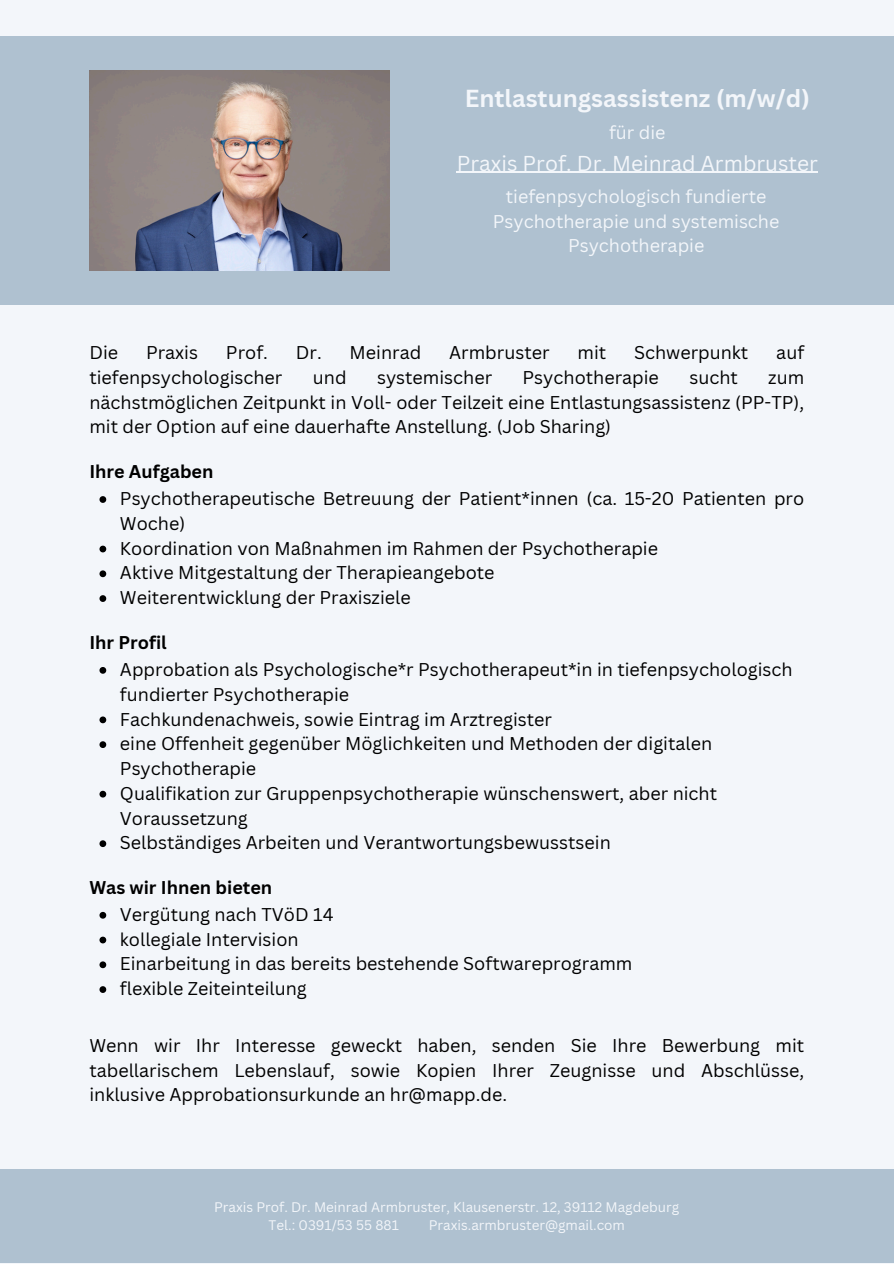
<style>
.page{position:relative;width:894px;height:1264px;background:#fff}
.page>*{position:absolute;margin:0;border:0;box-sizing:border-box;transform-origin:0 0}
.t1{font:700 24px "Canva Sans";color:#f3f6fa}
.t2{font:21px "Canva Sans";color:#f3f6fa}
.t3{font:18px/24.8px "Canva Sans";color:#000}
.t4{font:18px/24.8px "Canva Sans";color:#f3f6fa;text-align:center}
.t5{font:700 18px "Canva Sans";color:#000}
.t6{font:13.5px "Canva Sans";color:#f3f6fa}
</style>
<div class="page">
<div style="left:0;top:0;width:893px;height:1263px;background:#f3f6fa"></div>
<div style="left:0;top:36px;width:893px;height:268px;background:#afc1d0"></div>
<div style="left:0;top:1169px;width:893px;height:93px;background:#afc1d0"></div>
<img style="left:89px;top:70px;width:301px;height:200px">
<hr style="left:456px;top:172px;width:361px;height:1px;background:#f3f6fa">
<svg style="left:99px;top:496px;width:7px;height:7px"></svg>
<svg style="left:99px;top:545px;width:7px;height:7px"></svg>
<svg style="left:99px;top:570px;width:7px;height:7px"></svg>
<svg style="left:99px;top:595px;width:7px;height:7px"></svg>
<svg style="left:99px;top:667px;width:7px;height:6px"></svg>
<svg style="left:99px;top:716px;width:7px;height:7px"></svg>
<svg style="left:99px;top:741px;width:7px;height:7px"></svg>
<svg style="left:99px;top:790px;width:7px;height:7px"></svg>
<svg style="left:99px;top:840px;width:7px;height:7px"></svg>
<svg style="left:99px;top:911px;width:7px;height:7px"></svg>
<svg style="left:99px;top:936px;width:7px;height:7px"></svg>
<svg style="left:99px;top:961px;width:7px;height:7px"></svg>
<svg style="left:99px;top:986px;width:7px;height:6px"></svg>
<h1 class="t1" style="left:464px;top:81px;width:346px">Entlastungsassistenz (m/w/d)</h1>
<h2 class="t4" style="left:609px;top:119px;width:58px">für die</h2>
<h4 class="t2" style="left:456px;top:148px;width:362px">Praxis Prof. Dr. Meinrad Armbruster</h4>
<h4 class="t4" style="left:492px;top:183px;width:288px">tiefenpsychologisch fundierte<br>Psychotherapie und systemische<br>Psychotherapie</h4>
<h4 class="t3" style="left:89px;top:340px;width:30px">Die</h4>
<h4 class="t3" style="left:146px;top:340px;width:54px">Praxis</h4>
<h4 class="t3" style="left:226px;top:340px;width:43px">Prof.</h4>
<h4 class="t3" style="left:296px;top:340px;width:127px">Dr. Meinrad</h4>
<h4 class="t3" style="left:449px;top:340px;width:102px">Armbruster</h4>
<h4 class="t3" style="left:577px;top:340px;width:30px">mit</h4>
<h4 class="t3" style="left:634px;top:340px;width:116px">Schwerpunkt</h4>
<h4 class="t3" style="left:776px;top:340px;width:29px">auf</h4>
<h4 class="t3" style="left:89px;top:364px;width:194px">tiefenpsychologischer</h4>
<h4 class="t3" style="left:313px;top:364px;width:35px">und</h4>
<h4 class="t3" style="left:377px;top:364px;width:117px">systemischer</h4>
<h4 class="t3" style="left:522px;top:364px;width:138px">Psychotherapie</h4>
<h4 class="t3" style="left:689px;top:364px;width:50px">sucht</h4>
<h4 class="t3" style="left:89px;top:364px;width:716px;text-align:justify;text-indent:678px">zum nächstmöglichen Zeitpunkt in Voll- oder Teilzeit eine Entlastungsassistenz (PP-TP), mit der Option auf eine dauerhafte Anstellung. (Job Sharing)</h4>
<h3 class="t5" style="left:89px;top:459px;width:126px">Ihre Aufgaben</h3>
<p class="t3" style="left:120px;top:486px;width:685px">Psychotherapeutische Betreuung der Patient*innen (ca. 15-20 Patienten pro<br>Woche)</p>
<p class="t3" style="left:120px;top:535px;width:539px">Koordination von Maßnahmen im Rahmen der Psychotherapie</p>
<p class="t3" style="left:120px;top:560px;width:376px">Aktive Mitgestaltung der Therapieangebote</p>
<p class="t3" style="left:120px;top:585px;width:292px">Weiterentwicklung der Praxisziele</p>
<h3 class="t5" style="left:89px;top:630px;width:79px">Ihr Profil</h3>
<p class="t3" style="left:120px;top:656px;width:674px">Approbation als Psychologische*r Psychotherapeut*in in tiefenpsychologisch fundierter Psychotherapie</p>
<p class="t3" style="left:120px;top:706px;width:433px">Fachkundenachweis, sowie Eintrag im Arztregister</p>
<p class="t3" style="left:120px;top:731px;width:593px">eine Offenheit gegenüber Möglichkeiten und Methoden der digitalen<br>Psychotherapie</p>
<p class="t3" style="left:120px;top:780px;width:598px">Qualifikation zur Gruppenpsychotherapie wünschenswert, aber nicht<br>Voraussetzung</p>
<p class="t3" style="left:120px;top:830px;width:492px">Selbständiges Arbeiten und Verantwortungsbewusstsein</p>
<h3 class="t5" style="left:89px;top:874px;width:184px">Was wir Ihnen bieten</h3>
<p class="t3" style="left:120px;top:901px;width:215px">Vergütung nach TVöD 14</p>
<p class="t3" style="left:120px;top:926px;width:180px">kollegiale Intervision</p>
<p class="t3" style="left:120px;top:951px;width:514px">Einarbeitung in das bereits bestehende Softwareprogramm</p>
<p class="t3" style="left:120px;top:975px;width:188px">flexible Zeiteinteilung</p>
<h4 class="t3" style="left:89px;top:1032px;width:716px;text-align:justify">Wenn wir Ihr Interesse geweckt haben, senden Sie Ihre Bewerbung mit tabellarischem Lebenslauf, sowie Kopien Ihrer Zeugnisse und Abschlüsse, inklusive Approbationsurkunde an hr@mapp.de.</h4>
<p class="t6" style="left:214px;top:1197px;width:466px">Praxis Prof. Dr. Meinrad Armbruster, Klausenerstr. 12, 39112 Magdeburg</p>
<p class="t6" style="left:268px;top:1215px;width:132px">Tel.: 0391/53 55 881</p>
<p class="t6" style="left:428px;top:1215px;width:197px">Praxis.armbruster@gmail.com</p>
</div>
